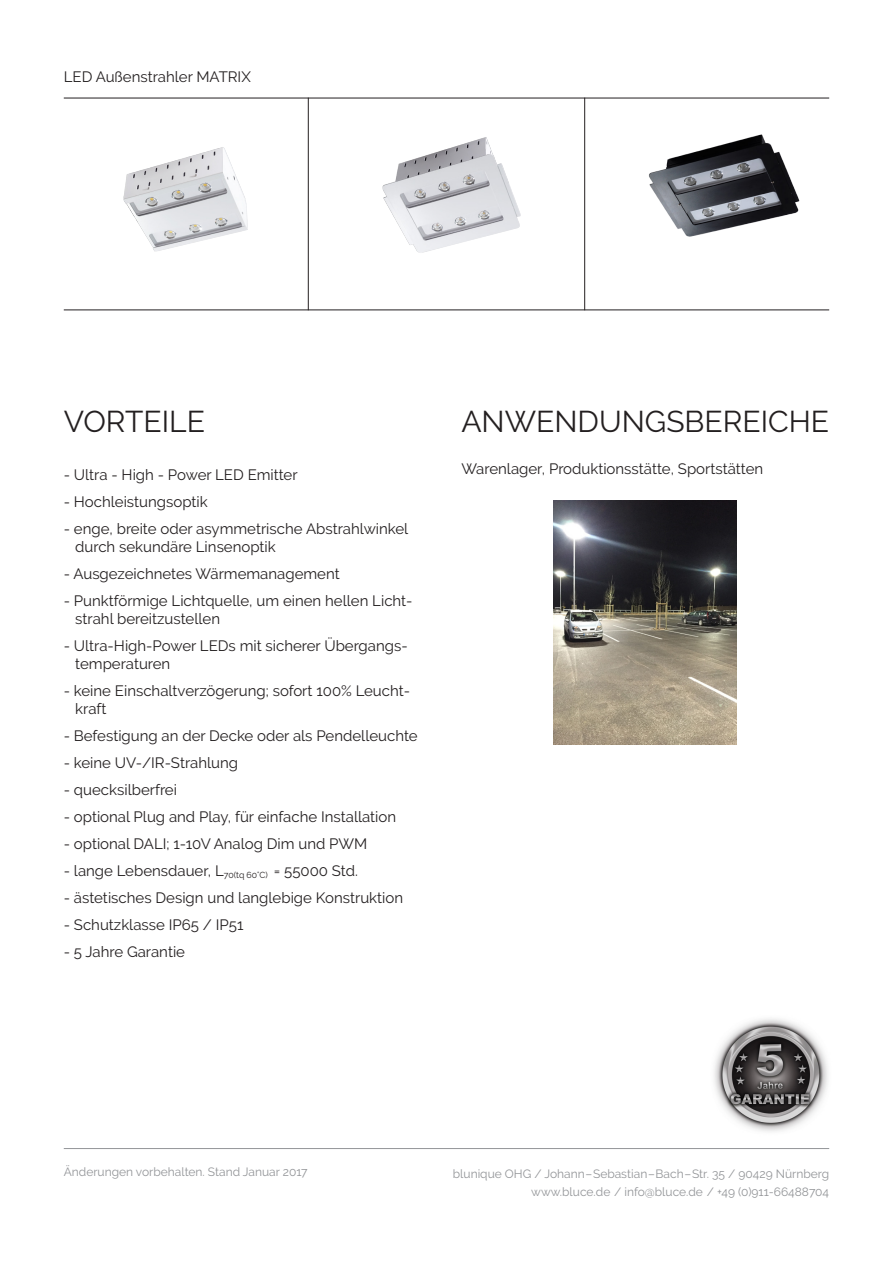
<style>
.page{position:relative;width:893px;height:1263px;background:#fff}
.page>*{position:absolute;margin:0;border:0;box-sizing:border-box;transform-origin:0 0}
.t1{font:30px "Raleway";color:#231f20}
.t2{font:15px/18px "Raleway";color:#231f20}
.t3{font:12px/18px "Raleway";color:#939598;text-align:right}
</style>
<div class="page">
<hr style="left:64px;top:1148px;width:765px;height:1px;background:#939598">
<img style="left:714px;top:1019px;width:114px;height:113px">
<img style="left:123px;top:147px;width:125px;height:105px">
<img style="left:382px;top:137px;width:139px;height:116px">
<img style="left:649px;top:134px;width:151px;height:103px">
<hr style="left:64px;top:98px;width:765px;height:1px;background:#231f20">
<hr style="left:64px;top:309px;width:765px;height:1px;background:#231f20">
<hr style="left:308px;top:98px;width:1px;height:212px;background:#231f20">
<hr style="left:584px;top:98px;width:1px;height:212px;background:#231f20">
<img style="left:554px;top:500px;width:183px;height:244px">
<p class="t2" style="left:64px;top:68px;width:189px">LED Außenstrahler MATRIX</p>
<p class="t1" style="left:64px;top:404px;width:143px">VORTEILE</p>
<p class="t2" style="left:64px;top:466px;width:235px">- Ultra - High - Power LED Emitter</p>
<p class="t2" style="left:64px;top:493px;width:146px">- Hochleistungsoptik</p>
<p class="t2" style="left:64px;top:520px;width:346px">- enge, breite oder asymmetrische Abstrahlwinkel</p>
<p class="t2" style="left:75px;top:538px;width:202px">durch sekundäre Linsenoptik</p>
<p class="t2" style="left:64px;top:565px;width:277px">- Ausgezeichnetes Wärmemanagement</p>
<p class="t2" style="left:75px;top:592px;width:339px;text-indent:-11px">- Punktförmige Lichtquelle, um einen hellen Licht&shy;strahl bereitzustellen</p>
<p class="t2" style="left:75px;top:637px;width:334px;text-indent:-11px">- Ultra-High-Power LEDs mit sicherer Übergangs&shy;temperaturen</p>
<p class="t2" style="left:75px;top:682px;width:336px;text-indent:-11px">- keine Einschaltverzögerung; sofort 100% Leucht&shy;kraft</p>
<p class="t2" style="left:64px;top:727px;width:355px">- Befestigung an der Decke oder als Pendelleuchte</p>
<p class="t2" style="left:64px;top:754px;width:176px">- keine UV-/IR-Strahlung</p>
<p class="t2" style="left:64px;top:781px;width:115px">- quecksilberfrei</p>
<p class="t2" style="left:64px;top:808px;width:334px">- optional Plug and Play, für einfache Installation</p>
<p class="t2" style="left:64px;top:835px;width:305px">- optional DALI; 1-10V Analog Dim und PWM</p>
<p class="t2" style="left:64px;top:862px;width:296px">- lange Lebensdauer, L<sub>70(tq</sub> <sub>60°C)</sub> = 55000 Std.</p>
<p class="t2" style="left:64px;top:889px;width:341px">- ästetisches Design und langlebige Konstruktion</p>
<p class="t2" style="left:64px;top:916px;width:181px">- Schutzklasse IP65 / IP51</p>
<p class="t2" style="left:64px;top:943px;width:123px">- 5 Jahre Garantie</p>
<p class="t1" style="left:461px;top:404px;width:369px">ANWENDUNGSBEREICHE</p>
<p class="t2" style="left:461px;top:460px;width:303px">Warenlager, Produktionsstätte, Sportstätten</p>
<p class="t3" style="left:64px;top:1163px;width:245px">Änderungen vorbehalten. Stand Januar 2017</p>
<p class="t3" style="left:453px;top:1164px;width:378px">blunique OHG / Johann–Sebastian–Bach–Str. 35 / 90429 Nürnberg www.bluce.de / info@bluce.de / +49 (0)911-66488704</p>
</div>
